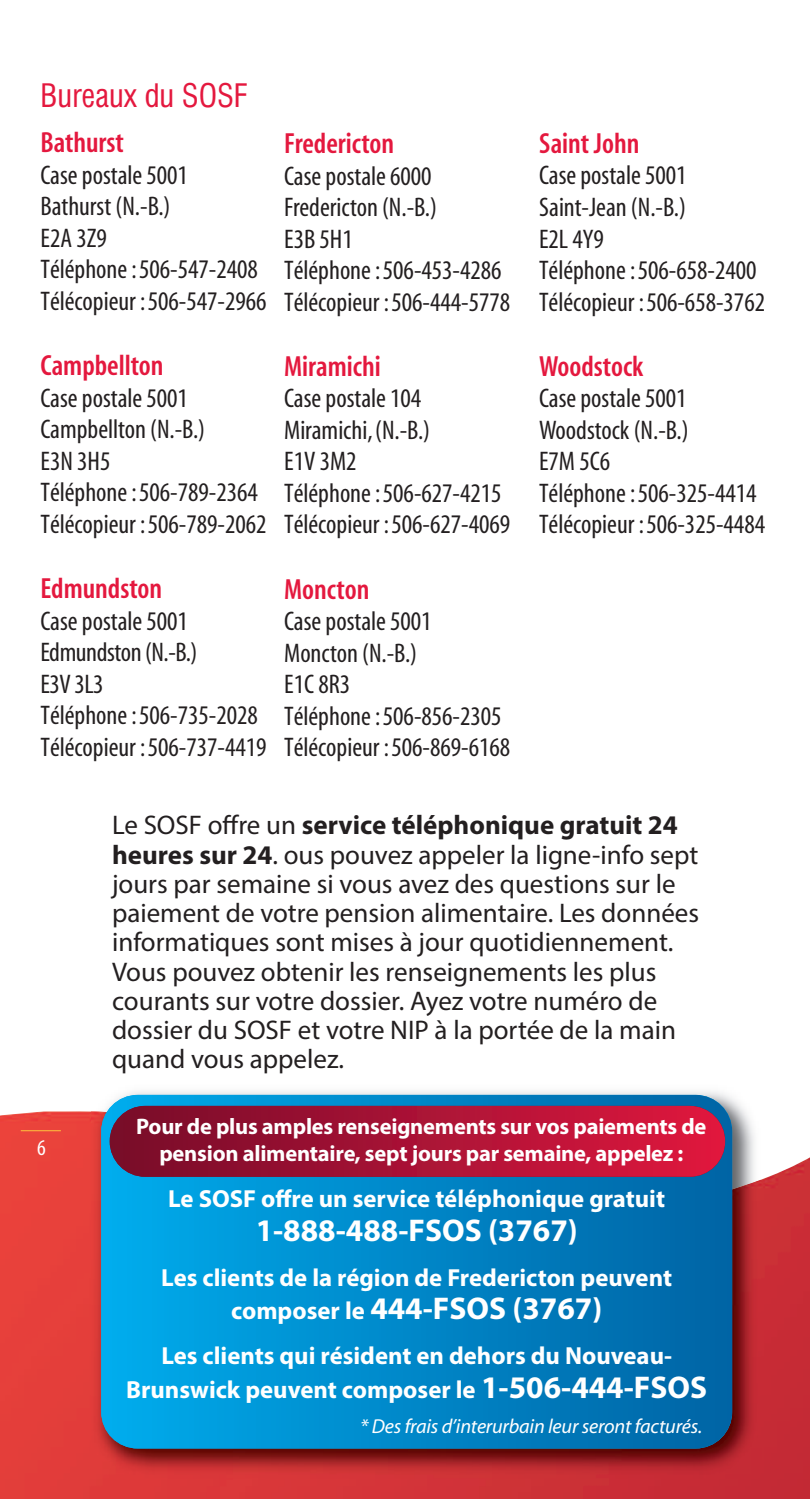
<style>
.page{position:relative;width:810px;height:1499px;background:#fff}
.page>*{position:absolute;margin:0;border:0;box-sizing:border-box;transform-origin:0 0}
.t1{font:700 31.5px "Myriad Pro";color:#fff}
.t2{font:31.5px "Corporate Condensed";color:#e4183e}
.t3{font:600 condensed 29.25px "Myriad";color:#e4183e}
.t4{font:condensed 27px/31.5px "Myriad";color:#231f20}
.t5{font:27px/29.2px "Myriad Pro";color:#231f20}
.t6{font:700 24.75px/33.8px "Myriad Pro";color:#fff;text-align:center}
.t7{font:700 22.5px/27px "Myriad Pro";letter-spacing:-.01em;color:#fff;text-align:center}
.t8{font:condensed 22.5px "Myriad";color:#fff}
.t9{font:italic 20.25px "Myriad";letter-spacing:-.01em;color:#fff}
.s1{font-weight:700}
.s2{font-size:24.75px}
.s3{font-size:31.5px}
</style>
<div class="page">
<img style="left:0;top:1111px;width:810px;height:387px">
<hr style="left:21px;top:1130px;width:40px;height:1px;background:#fcb53d">
<img style="left:105px;top:1091px;width:640px;height:20px">
<img style="left:91px;top:1111px;width:670px;height:367px">
<div style="left:101px;top:1095px;width:631px;height:353px;background:linear-gradient(to right,#00acec,#0063a3);border-radius:36px"></div>
<div style="left:110px;top:1106px;width:615px;height:70px;background:linear-gradient(to right,#760c2a,#df183f);border-radius:35px"></div>
<p class="t2" style="left:40px;top:78px;width:209px">Bureaux du SOSF</p>
<p class="t3" style="left:40px;top:133px;width:85px">Bathurst</p>
<p class="t4" style="left:40px;top:162px;width:228px">Case postale 5001<br>Bathurst (N.-B.)<br>E2A 3Z9<br>Téléphone :506-547-2408<br>Télécopieur :506-547-2966</p>
<p class="t3" style="left:40px;top:355px;width:125px">Campbellton</p>
<p class="t4" style="left:40px;top:384px;width:228px">Case postale 5001<br>Campbellton (N.-B.)<br>E3N 3H5<br>Téléphone :506-789-2364<br>Télécopieur :506-789-2062</p>
<p class="t3" style="left:40px;top:578px;width:123px">Edmundston</p>
<p class="t4" style="left:40px;top:607px;width:228px">Case postale 5001<br>Edmundston (N.-B.)<br>E3V 3L3<br>Téléphone :506-735-2028<br>Télécopieur :506-737-4419</p>
<p class="t3" style="left:284px;top:133px;width:112px">Fredericton</p>
<p class="t4" style="left:284px;top:162px;width:228px">Case postale 6000<br>Fredericton (N.-B.)<br>E3B 5H1<br>Téléphone :506-453-4286<br>Télécopieur :506-444-5778</p>
<p class="t3" style="left:284px;top:356px;width:98px">Miramichi</p>
<p class="t4" style="left:284px;top:385px;width:228px">Case postale 104<br>Miramichi,(N.-B.)<br>E1V 3M2<br>Téléphone :506-627-4215<br>Télécopieur :506-627-4069</p>
<p class="t3" style="left:284px;top:579px;width:87px">Moncton</p>
<p class="t4" style="left:284px;top:608px;width:228px">Case postale 5001<br>Moncton (N.-B.)<br>E1C 8R3<br>Téléphone :506-856-2305<br>Télécopieur :506-869-6168</p>
<p class="t3" style="left:539px;top:133px;width:102px">Saint John</p>
<p class="t4" style="left:539px;top:162px;width:228px">Case postale 5001<br>Saint-Jean (N.-B.)<br>E2L 4Y9<br>Téléphone :506-658-2400<br>Télécopieur :506-658-3762</p>
<p class="t3" style="left:539px;top:356px;width:106px">Woodstock</p>
<p class="t4" style="left:539px;top:385px;width:228px">Case postale 5001<br>Woodstock (N.-B.)<br>E7M 5C6<br>Téléphone :506-325-4414<br>Télécopieur :506-325-4484</p>
<p class="t8" style="left:37px;top:1140px;width:10px">6</p>
<p class="t5" style="left:112px;top:813px;width:589px">Le SOSF offre un <span class="s1">service téléphonique gratuit 24 heures sur 24</span>. ous pouvez appeler la ligne-info sept jours par semaine si vous avez des questions sur le paiement de votre pension alimentaire. Les données informatiques sont mises à jour quotidiennement.<br>Vous pouvez obtenir les renseignements les plus courants sur votre dossier. Ayez votre numéro de dossier du SOSF et votre NIP à la portée de la main quand vous appelez.</p>
<p class="t7" style="left:136px;top:1115px;width:572px">Pour de plus amples renseignements sur vos paiements de pension alimentaire, sept jours par semaine, appelez :</p>
<p class="t6" style="left:168px;top:1183px;width:498px">Le SOSF offre un service téléphonique gratuit</p>
<p class="t1" style="left:256px;top:1218px;width:324px">1-888-488-FSOS (3767)</p>
<p class="t6" style="left:161px;top:1262px;width:512px">Les clients de la région de Fredericton peuvent</p>
<p class="t1" style="left:231px;top:1297px;width:373px"><span class="s2">composer le</span> 444-FSOS (3767)</p>
<p class="t6" style="left:126px;top:1341px;width:582px">Les clients qui résident en dehors du Nouveau-<br>Brunswick peuvent composer le <span class="s3">1-506-444-FSOS</span></p>
<p class="t9" style="left:360px;top:1419px;width:344px">* Des frais d’interurbain leur seront facturés.</p>
</div>
